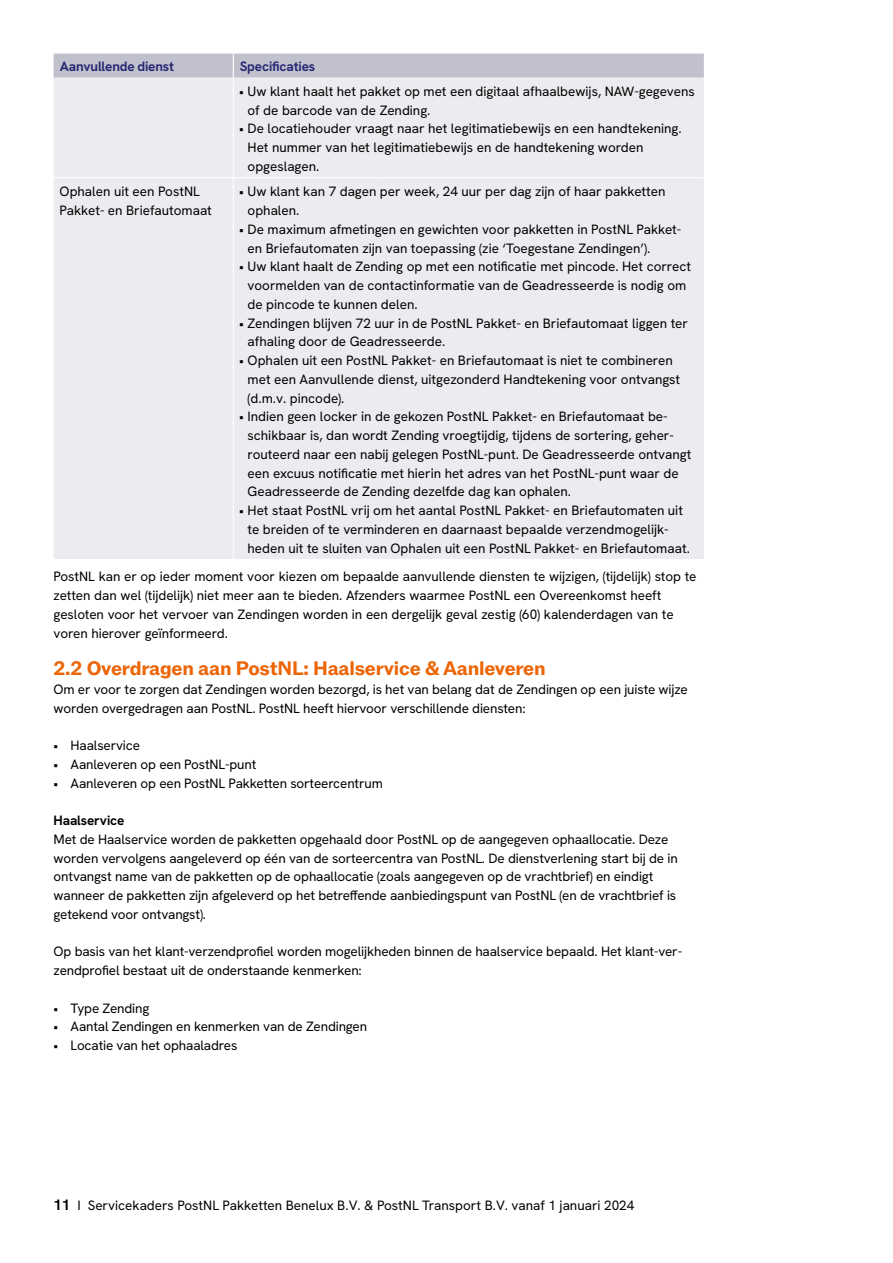
<style>
.page{position:relative;width:893px;height:1263px;background:#fff}
.page>*{position:absolute;margin:0;border:0;box-sizing:border-box;transform-origin:0 0}
.t1{font:700 19.5px "ABCROM";letter-spacing:-.01em;color:#ec6608}
.t2{font:13.5px/18.8px "Hanken Grotesk";letter-spacing:-.005em;color:#000}
.t3{font:700 13.5px "Hanken Grotesk";letter-spacing:-.01em;color:#272774}
.t4{font:700 13.5px "Hanken Grotesk";letter-spacing:-.01em;color:#000}
.s1{font-weight:700;font-size:15px}
</style>
<div class="page">
<div style="left:54px;top:78px;width:650px;height:481px;background:#ecebef"></div>
<hr style="left:54px;top:177px;width:179px;height:1px;background:#fff">
<hr style="left:233px;top:177px;width:146px;height:1px;background:#fff">
<hr style="left:379px;top:177px;width:325px;height:1px;background:#fff">
<hr style="left:233px;top:78px;width:1px;height:99px;background:#fff">
<hr style="left:233px;top:178px;width:1px;height:381px;background:#fff">
<div style="left:54px;top:54px;width:650px;height:24px;background:#c1c1cd"></div>
<p class="t3" style="left:60px;top:58px;width:116px">Aanvullende dienst</p>
<p class="t3" style="left:240px;top:58px;width:77px">Specificaties</p>
<p class="t2" style="left:248px;top:81px;width:449px;text-indent:-8px">• Uw klant haalt het pakket op met een digitaal afhaalbewijs, NAW-gegevens of de barcode van de Zending.</p>
<p class="t2" style="left:248px;top:119px;width:436px;text-indent:-8px">• De locatiehouder vraagt naar het legitimatiebewijs en een handtekening.<br>Het nummer van het legitimatiebewijs en de handtekening worden opgeslagen.</p>
<p class="t2" style="left:60px;top:182px;width:154px">Ophalen uit een PostNL<br>Pakket- en Briefautomaat</p>
<p class="t2" style="left:248px;top:182px;width:419px;text-indent:-8px">• Uw klant kan 7 dagen per week, 24 uur per dag zijn of haar pakketten ophalen.</p>
<p class="t2" style="left:248px;top:219px;width:435px;text-indent:-8px">• De maximum afmetingen en gewichten voor pakketten in PostNL Pakket&shy;en Briefautomaten zijn van toepassing (zie ‘Toegestane Zendingen’).</p>
<p class="t2" style="left:248px;top:257px;width:445px;text-indent:-8px">• Uw klant haalt de Zending op met een notificatie met pincode. Het correct voormelden van de contactinformatie van de Geadresseerde is nodig om de pincode te kunnen delen.</p>
<p class="t2" style="left:248px;top:313px;width:442px;text-indent:-8px">• Zendingen blijven 72 uur in de PostNL Pakket- en Briefautomaat liggen ter afhaling door de Geadresseerde.</p>
<p class="t2" style="left:248px;top:351px;width:434px;text-indent:-8px">• Ophalen uit een PostNL Pakket- en Briefautomaat is niet te combineren met een Aanvullende dienst, uitgezonderd Handtekening voor ontvangst (d.m.v. pincode).</p>
<p class="t2" style="left:248px;top:407px;width:445px;text-indent:-8px">• Indien geen locker in de gekozen PostNL Pakket- en Briefautomaat be&shy;schikbaar is, dan wordt Zending vroegtijdig, tijdens de sortering, geher&shy;routeerd naar een nabij gelegen PostNL-punt. De Geadresseerde ontvangt een excuus notificatie met hierin het adres van het PostNL-punt waar de Geadresseerde de Zending dezelfde dag kan ophalen.</p>
<p class="t2" style="left:248px;top:501px;width:444px;text-indent:-8px">• Het staat PostNL vrij om het aantal PostNL Pakket- en Briefautomaten uit te breiden of te verminderen en daarnaast bepaalde verzendmogelijk&shy;heden uit te sluiten van Ophalen uit een PostNL Pakket- en Briefautomaat.</p>
<p class="t2" style="left:54px;top:567px;width:644px">PostNL kan er op ieder moment voor kiezen om bepaalde aanvullende diensten te wijzigen, (tijdelijk) stop te zetten dan wel (tijdelijk) niet meer aan te bieden. Afzenders waarmee PostNL een Overeenkomst heeft gesloten voor het vervoer van Zendingen worden in een dergelijk geval zestig (60) kalenderdagen van te voren hierover geïnformeerd.</p>
<h1 class="t1" style="left:54px;top:657px;width:494px">2.2 Overdragen aan PostNL: Haalservice &amp; Aanleveren</h1>
<p class="t2" style="left:54px;top:679px;width:636px">Om er voor te zorgen dat Zendingen worden bezorgd, is het van belang dat de Zendingen op een juiste wijze worden overgedragen aan PostNL. PostNL heeft hiervoor verschillende diensten:</p>
<p class="t2" style="left:54px;top:736px;width:88px">• Haalservice</p>
<p class="t2" style="left:54px;top:754px;width:204px">• Aanleveren op een PostNL-punt</p>
<p class="t2" style="left:54px;top:773px;width:331px">• Aanleveren op een PostNL Pakketten sorteercentrum</p>
<p class="t4" style="left:54px;top:812px;width:72px">Haalservice</p>
<p class="t2" style="left:54px;top:829px;width:626px">Met de Haalservice worden de pakketten opgehaald door PostNL op de aangegeven ophaallocatie. Deze worden vervolgens aangeleverd op één van de sorteercentra van PostNL. De dienstverlening start bij de in ontvangst name van de pakketten op de ophaallocatie (zoals aangegeven op de vrachtbrief) en eindigt wanneer de pakketten zijn afgeleverd op het betreffende aanbiedingspunt van PostNL (en de vrachtbrief is getekend voor ontvangst).</p>
<p class="t2" style="left:54px;top:942px;width:630px">Op basis van het klant-verzendprofiel worden mogelijkheden binnen de haalservice bepaald. Het klant-ver&shy;zendprofiel bestaat uit de onderstaande kenmerken:</p>
<p class="t2" style="left:54px;top:998px;width:97px">• Type Zending</p>
<p class="t2" style="left:54px;top:1017px;width:315px">• Aantal Zendingen en kenmerken van de Zendingen</p>
<p class="t2" style="left:54px;top:1036px;width:185px">• Locatie van het ophaaladres</p>
<p class="t2" style="left:54px;top:1195px;width:582px"><span class="s1">11</span> I Servicekaders PostNL Pakketten Benelux B.V. &amp; PostNL Transport B.V. vanaf 1 januari 2024</p>
</div>
